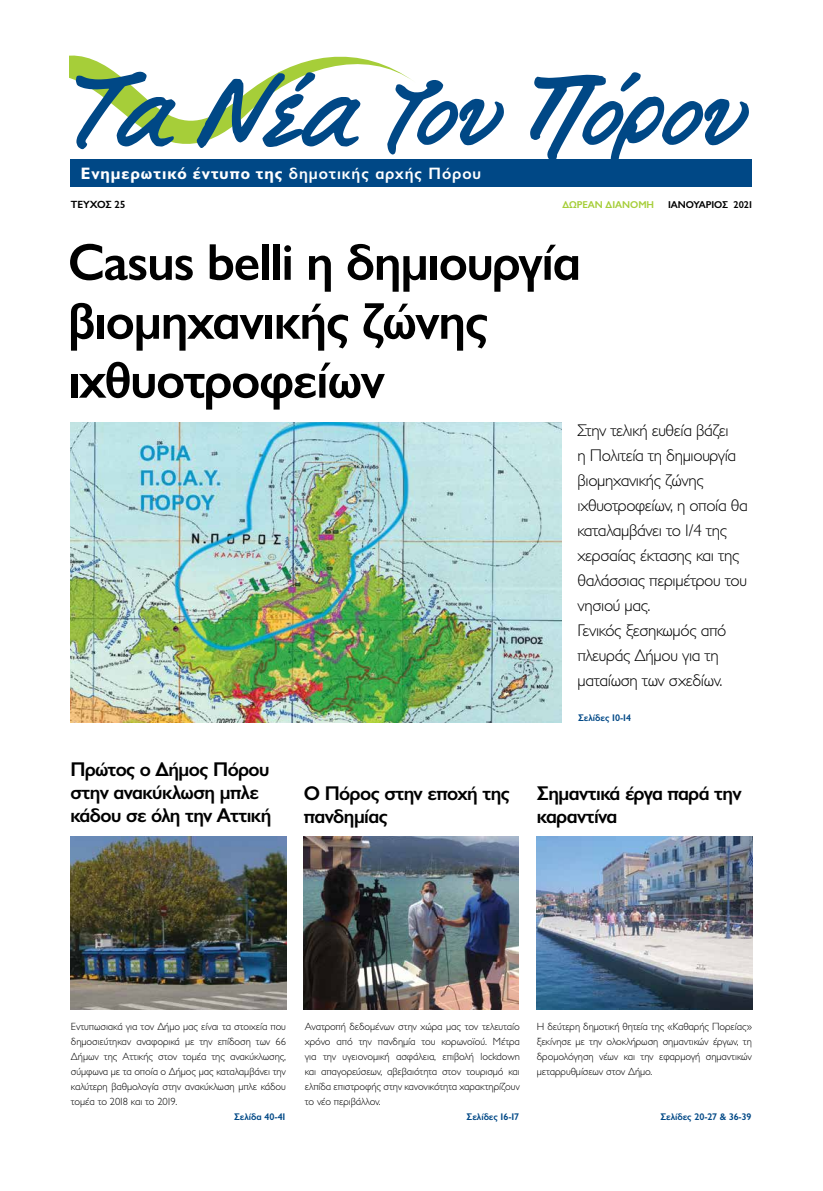
<style>
.page{position:relative;width:823px;height:1191px;background:#fff}
.page>*{position:absolute;margin:0;border:0;box-sizing:border-box;transform-origin:0 0}
.t1{font:600 52px/58.9px "Gill Sans Hel";letter-spacing:-.02em;color:#000}
.t2{font:600 20px/23px "Gill Sans Hel";letter-spacing:-.025em;color:#000}
.t3{font:300 17px/25px "Gill Sans Hel";letter-spacing:-.02em;color:#000}
.t4{font:700 16.6px "Gill Sans Hel";letter-spacing:.06em;color:#fff}
.t5{font:300 10.5px/15px "Gill Sans Hel";letter-spacing:-.005em;color:#000;text-align:justify}
.t6{font:600 10.5px "Gill Sans Hel";color:#000}
.t7{font:600 10px "Gill Sans Hel";color:#000}
.t8{font:600 10px "Gill Sans Hel";color:#a6ce39}
.t9{font:600 9.7px "Gill Sans Hel";color:#004886}
.s1{font-weight:600}
</style>
<div class="page">
<img style="left:303px;top:836px;width:215px;height:173px">
<svg style="left:70px;top:55px;width:342px;height:100px"></svg>
<div style="left:71px;top:159px;width:680px;height:28px;background:#004886"></div>
<svg style="left:76px;top:72px;width:99px;height:77px"></svg>
<svg style="left:197px;top:72px;width:163px;height:76px"></svg>
<svg style="left:387px;top:80px;width:116px;height:74px"></svg>
<svg style="left:530px;top:72px;width:218px;height:87px"></svg>
<img style="left:71px;top:422px;width:490px;height:300px">
<img style="left:536px;top:836px;width:215px;height:173px">
<img style="left:71px;top:836px;width:215px;height:173px">
<h3 class="t4" style="left:81px;top:164px;width:401px">Ενημερωτικό έντυπο της <span class="s1">δημοτικής αρχής Πόρου</span></h3>
<p class="t6" style="left:71px;top:199px;width:56px">ΤΕΥΧΟΣ 25</p>
<p class="t8" style="left:562px;top:199px;width:93px">ΔΩΡΕΑΝ ΔΙΑΝΟΜΗ</p>
<p class="t7" style="left:667px;top:199px;width:85px">ΙΑΝΟΥΑΡΙΟΣ 2021</p>
<h1 class="t1" style="left:68px;top:234px;width:514px">Casus belli η δημιουργία βιομηχανικής ζώνης ιχθυοτροφείων</h1>
<p class="t3" style="left:577px;top:418px;width:172px">Στην τελική ευθεία βάζει<br>η Πολιτεία τη δημιουργία βιομηχανικής ζώνης ιχθυοτροφείων, η οποία θα καταλαμβάνει το 1/4 της χερσαίας έκτασης και της θαλάσσιας περιμέτρου του νησιού μας.<br>Γενικός ξεσηκωμός από πλευράς Δήμου για τη ματαίωση των σχεδίων.</p>
<h2 class="t2" style="left:70px;top:758px;width:202px">Πρώτος ο Δήμος Πόρου στην ανακύκλωση μπλε κάδου σε όλη την Αττική</h2>
<p class="t9" style="left:577px;top:712px;width:54px">Σελίδες 10-14</p>
<h2 class="t2" style="left:303px;top:781px;width:207px">Ο Πόρος στην εποχή της πανδημίας</h2>
<h2 class="t2" style="left:536px;top:781px;width:206px">Σημαντικά έργα παρά την καραντίνα</h2>
<p class="t5" style="left:71px;top:1019px;width:216px">Εντυπωσιακά για τον Δήμο μας είναι τα στοιχεία που δημοσιεύτηκαν αναφορικά με την επίδοση των 66<br>Δήμων της Αττικής στον τομέα της ανακύκλωσης, σύμφωνα με τα οποία ο Δήμος μας καταλαμβάνει την καλύτερη βαθμολογία στην ανακύκλωση μπλε κάδου τομέα το 2018 και το 2019.</p>
<p class="t5" style="left:304px;top:1019px;width:216px">Ανατροπή δεδομένων στην χώρα μας τον τελευταίο χρόνο από την πανδημία του κορωνοϊού. Μέτρα για την υγειονομική ασφάλεια, επιβολή lockdown και απαγορεύσεων, αβεβαιότητα στον τουρισμό και ελπίδα επιστροφής στην κανονικότητα χαρακτηρίζουν το νέο περιβάλλον.</p>
<p class="t5" style="left:536px;top:1019px;width:216px">Η δεύτερη δημοτική θητεία της «Καθαρής Πορείας» ξεκίνησε με την ολοκλήρωση σημαντικών έργων, τη δρομολόγηση νέων και την εφαρμογή σημαντικών μεταρρυθμίσεων στον Δήμο.</p>
<p class="t9" style="left:234px;top:1111px;width:53px">Σελίδα 40-41</p>
<p class="t9" style="left:466px;top:1111px;width:54px">Σελίδες 16-17</p>
<p class="t9" style="left:660px;top:1111px;width:92px">Σελίδες 20-27 &amp; 36-39</p>
</div>
